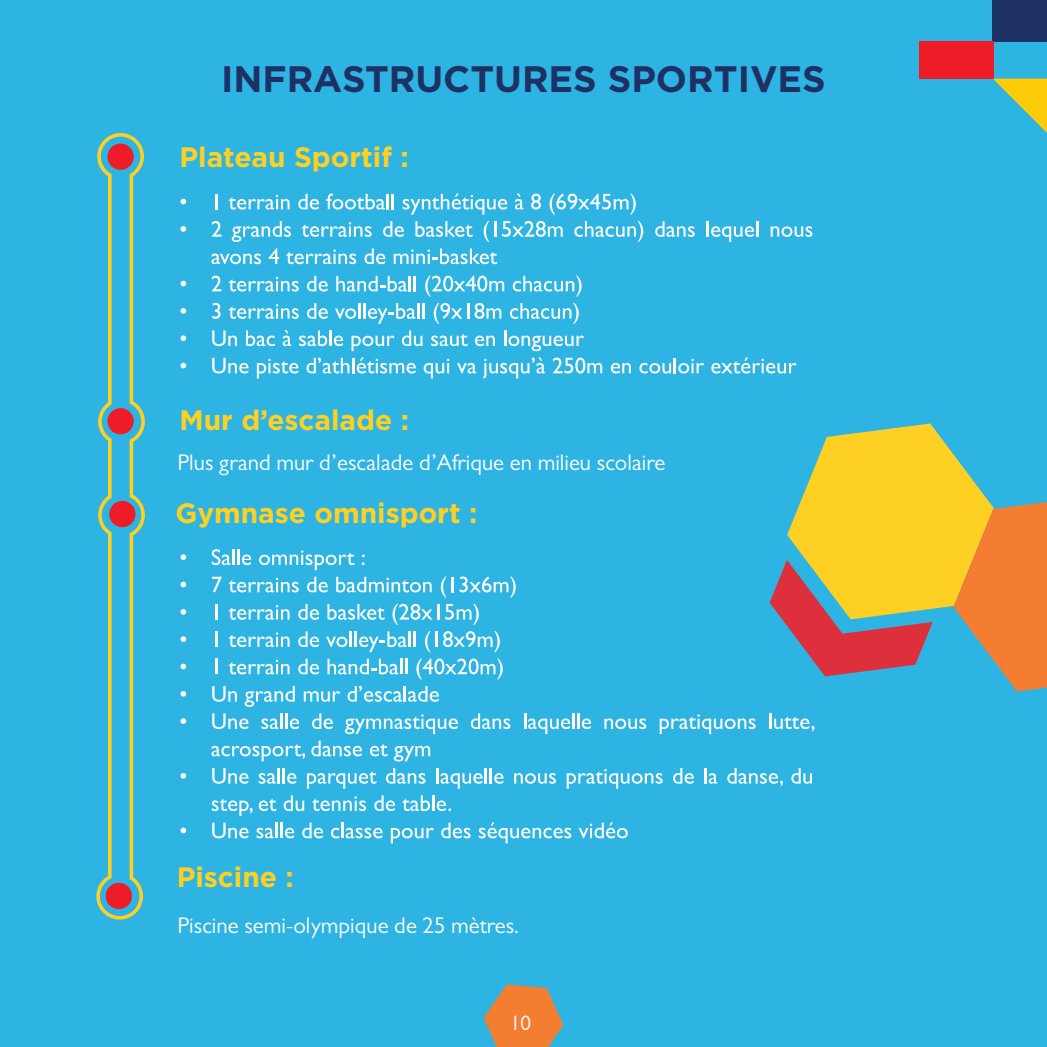
<style>
.page{position:relative;width:1047px;height:1047px;background:#fff}
.page>*{position:absolute;margin:0;border:0;box-sizing:border-box;transform-origin:0 0}
.t1{font:700 36.75px "Gotham";color:#1e3165}
.t2{font:700 28px "Gotham";color:#ffd024}
.t3{font:22.75px "Gill Sans";color:#fff}
.t4{font:21px "Gill Sans";color:#fff}
</style>
<div class="page">
<div style="left:0;top:0;width:1046px;height:1046px;background:#2eb4e3"></div>
<div style="left:992px;top:0;width:54px;height:42px;background:#1e3165"></div>
<svg style="left:993px;top:79px;width:53px;height:53px"></svg>
<div style="left:919px;top:42px;width:74px;height:37px;background:#ee1c26"></div>
<svg style="left:180px;top:199px;width:6px;height:5px"></svg>
<svg style="left:215px;top:194px;width:2px;height:15px"></svg>
<svg style="left:228px;top:195px;width:61px;height:14px"></svg>
<svg style="left:298px;top:194px;width:21px;height:15px"></svg>
<svg style="left:326px;top:193px;width:68px;height:16px"></svg>
<svg style="left:402px;top:193px;width:105px;height:21px"></svg>
<svg style="left:515px;top:193px;width:8px;height:16px"></svg>
<svg style="left:531px;top:193px;width:9px;height:16px"></svg>
<svg style="left:549px;top:193px;width:86px;height:21px"></svg>
<svg style="left:180px;top:226px;width:6px;height:6px"></svg>
<svg style="left:211px;top:221px;width:10px;height:15px"></svg>
<svg style="left:232px;top:221px;width:59px;height:21px"></svg>
<svg style="left:301px;top:222px;width:70px;height:15px"></svg>
<svg style="left:383px;top:221px;width:20px;height:16px"></svg>
<svg style="left:415px;top:221px;width:57px;height:16px"></svg>
<svg style="left:483px;top:221px;width:13px;height:21px"></svg>
<svg style="left:502px;top:221px;width:60px;height:16px"></svg>
<svg style="left:574px;top:221px;width:69px;height:21px"></svg>
<svg style="left:655px;top:221px;width:39px;height:16px"></svg>
<svg style="left:706px;top:221px;width:52px;height:21px"></svg>
<svg style="left:770px;top:226px;width:42px;height:11px"></svg>
<svg style="left:211px;top:253px;width:50px;height:11px"></svg>
<svg style="left:268px;top:248px;width:11px;height:16px"></svg>
<svg style="left:286px;top:249px;width:70px;height:15px"></svg>
<svg style="left:364px;top:248px;width:21px;height:16px"></svg>
<svg style="left:393px;top:248px;width:104px;height:16px"></svg>
<svg style="left:180px;top:280px;width:6px;height:6px"></svg>
<svg style="left:211px;top:275px;width:10px;height:16px"></svg>
<svg style="left:228px;top:277px;width:71px;height:14px"></svg>
<svg style="left:307px;top:276px;width:20px;height:15px"></svg>
<svg style="left:336px;top:276px;width:80px;height:15px"></svg>
<svg style="left:425px;top:275px;width:79px;height:21px"></svg>
<svg style="left:512px;top:275px;width:69px;height:21px"></svg>
<svg style="left:180px;top:308px;width:6px;height:5px"></svg>
<svg style="left:212px;top:303px;width:8px;height:16px"></svg>
<svg style="left:228px;top:304px;width:71px;height:15px"></svg>
<svg style="left:307px;top:303px;width:20px;height:16px"></svg>
<svg style="left:335px;top:303px;width:89px;height:21px"></svg>
<svg style="left:433px;top:303px;width:68px;height:21px"></svg>
<svg style="left:509px;top:303px;width:69px;height:21px"></svg>
<svg style="left:180px;top:335px;width:6px;height:6px"></svg>
<svg style="left:212px;top:330px;width:25px;height:16px"></svg>
<svg style="left:246px;top:330px;width:29px;height:16px"></svg>
<svg style="left:282px;top:330px;width:9px;height:16px"></svg>
<svg style="left:299px;top:330px;width:44px;height:16px"></svg>
<svg style="left:351px;top:335px;width:43px;height:16px"></svg>
<svg style="left:402px;top:330px;width:20px;height:16px"></svg>
<svg style="left:431px;top:333px;width:36px;height:13px"></svg>
<svg style="left:474px;top:335px;width:20px;height:11px"></svg>
<svg style="left:504px;top:330px;width:79px;height:21px"></svg>
<svg style="left:180px;top:362px;width:6px;height:6px"></svg>
<svg style="left:212px;top:357px;width:36px;height:16px"></svg>
<svg style="left:257px;top:358px;width:41px;height:20px"></svg>
<svg style="left:306px;top:357px;width:109px;height:16px"></svg>
<svg style="left:423px;top:358px;width:26px;height:20px"></svg>
<svg style="left:457px;top:363px;width:19px;height:10px"></svg>
<svg style="left:483px;top:357px;width:62px;height:21px"></svg>
<svg style="left:553px;top:357px;width:49px;height:16px"></svg>
<svg style="left:610px;top:363px;width:20px;height:10px"></svg>
<svg style="left:639px;top:358px;width:64px;height:15px"></svg>
<svg style="left:711px;top:357px;width:85px;height:16px"></svg>
<svg style="left:180px;top:554px;width:6px;height:5px"></svg>
<svg style="left:212px;top:549px;width:39px;height:16px"></svg>
<svg style="left:259px;top:550px;width:95px;height:20px"></svg>
<svg style="left:362px;top:554px;width:2px;height:11px"></svg>
<svg style="left:180px;top:581px;width:6px;height:6px"></svg>
<svg style="left:212px;top:576px;width:10px;height:16px"></svg>
<svg style="left:228px;top:577px;width:71px;height:15px"></svg>
<svg style="left:307px;top:576px;width:20px;height:16px"></svg>
<svg style="left:336px;top:576px;width:95px;height:16px"></svg>
<svg style="left:440px;top:576px;width:13px;height:21px"></svg>
<svg style="left:459px;top:576px;width:56px;height:21px"></svg>
<svg style="left:180px;top:609px;width:6px;height:5px"></svg>
<svg style="left:215px;top:604px;width:2px;height:15px"></svg>
<svg style="left:228px;top:605px;width:61px;height:14px"></svg>
<svg style="left:298px;top:604px;width:21px;height:15px"></svg>
<svg style="left:327px;top:604px;width:57px;height:15px"></svg>
<svg style="left:392px;top:603px;width:47px;height:21px"></svg>
<svg style="left:445px;top:603px;width:33px;height:21px"></svg>
<svg style="left:180px;top:636px;width:6px;height:5px"></svg>
<svg style="left:215px;top:631px;width:2px;height:15px"></svg>
<svg style="left:228px;top:632px;width:61px;height:14px"></svg>
<svg style="left:298px;top:631px;width:21px;height:15px"></svg>
<svg style="left:326px;top:631px;width:89px;height:21px"></svg>
<svg style="left:425px;top:631px;width:12px;height:21px"></svg>
<svg style="left:443px;top:631px;width:56px;height:21px"></svg>
<svg style="left:180px;top:663px;width:6px;height:6px"></svg>
<svg style="left:215px;top:658px;width:2px;height:16px"></svg>
<svg style="left:228px;top:659px;width:61px;height:15px"></svg>
<svg style="left:298px;top:658px;width:21px;height:16px"></svg>
<svg style="left:327px;top:658px;width:80px;height:16px"></svg>
<svg style="left:416px;top:658px;width:86px;height:21px"></svg>
<svg style="left:180px;top:691px;width:6px;height:5px"></svg>
<svg style="left:212px;top:686px;width:25px;height:15px"></svg>
<svg style="left:244px;top:686px;width:51px;height:20px"></svg>
<svg style="left:304px;top:691px;width:36px;height:10px"></svg>
<svg style="left:347px;top:685px;width:92px;height:16px"></svg>
<svg style="left:180px;top:718px;width:6px;height:5px"></svg>
<svg style="left:212px;top:713px;width:36px;height:15px"></svg>
<svg style="left:261px;top:713px;width:38px;height:15px"></svg>
<svg style="left:312px;top:713px;width:21px;height:15px"></svg>
<svg style="left:344px;top:714px;width:113px;height:19px"></svg>
<svg style="left:470px;top:713px;width:40px;height:15px"></svg>
<svg style="left:524px;top:713px;width:67px;height:20px"></svg>
<svg style="left:604px;top:718px;width:42px;height:10px"></svg>
<svg style="left:659px;top:714px;width:96px;height:19px"></svg>
<svg style="left:769px;top:713px;width:45px;height:18px"></svg>
<svg style="left:211px;top:744px;width:94px;height:17px"></svg>
<svg style="left:311px;top:740px;width:51px;height:16px"></svg>
<svg style="left:370px;top:744px;width:17px;height:12px"></svg>
<svg style="left:394px;top:745px;width:36px;height:16px"></svg>
<svg style="left:180px;top:773px;width:6px;height:5px"></svg>
<svg style="left:212px;top:768px;width:36px;height:15px"></svg>
<svg style="left:258px;top:768px;width:38px;height:15px"></svg>
<svg style="left:307px;top:771px;width:69px;height:17px"></svg>
<svg style="left:386px;top:768px;width:39px;height:15px"></svg>
<svg style="left:436px;top:768px;width:67px;height:20px"></svg>
<svg style="left:514px;top:773px;width:41px;height:10px"></svg>
<svg style="left:566px;top:769px;width:96px;height:19px"></svg>
<svg style="left:673px;top:768px;width:20px;height:15px"></svg>
<svg style="left:704px;top:768px;width:13px;height:15px"></svg>
<svg style="left:727px;top:768px;width:55px;height:18px"></svg>
<svg style="left:791px;top:768px;width:20px;height:15px"></svg>
<svg style="left:212px;top:798px;width:40px;height:17px"></svg>
<svg style="left:259px;top:798px;width:17px;height:12px"></svg>
<svg style="left:283px;top:795px;width:21px;height:15px"></svg>
<svg style="left:312px;top:796px;width:54px;height:14px"></svg>
<svg style="left:374px;top:795px;width:21px;height:15px"></svg>
<svg style="left:402px;top:795px;width:49px;height:15px"></svg>
<svg style="left:180px;top:827px;width:6px;height:5px"></svg>
<svg style="left:212px;top:822px;width:36px;height:16px"></svg>
<svg style="left:256px;top:822px;width:38px;height:16px"></svg>
<svg style="left:302px;top:822px;width:21px;height:16px"></svg>
<svg style="left:331px;top:822px;width:51px;height:16px"></svg>
<svg style="left:390px;top:827px;width:44px;height:16px"></svg>
<svg style="left:441px;top:822px;width:29px;height:16px"></svg>
<svg style="left:478px;top:822px;width:93px;height:21px"></svg>
<svg style="left:578px;top:822px;width:49px;height:16px"></svg>
<svg style="left:769px;top:423px;width:277px;height:268px"></svg>
<svg style="left:96px;top:133px;width:49px;height:787px"></svg>
<div style="left:107px;top:143px;width:27px;height:27px;background:#ee1c26;border-radius:50%"></div>
<div style="left:107px;top:408px;width:27px;height:26px;background:#ee1c26;border-radius:50%"></div>
<div style="left:109px;top:500px;width:26px;height:27px;background:#ee1c26;border-radius:50%"></div>
<div style="left:106px;top:882px;width:26px;height:26px;background:#ee1c26;border-radius:50%"></div>
<svg style="left:483px;top:984px;width:80px;height:62px"></svg>
<h1 class="t1" style="left:221px;top:58px;width:606px">INFRASTRUCTURES SPORTIVES</h1>
<p class="t2" style="left:179px;top:141px;width:230px">Plateau Sportif :</p>
<p class="t2" style="left:179px;top:404px;width:231px">Mur d’escalade :</p>
<p class="t3" style="left:177px;top:449px;width:489px">Plus grand mur d’escalade d’Afrique en milieu scolaire</p>
<p class="t2" style="left:175px;top:496px;width:303px">Gymnase omnisport :</p>
<p class="t2" style="left:177px;top:860px;width:118px">Piscine :</p>
<p class="t3" style="left:177px;top:911px;width:343px">Piscine semi-olympique de 25 mètres.</p>
<p class="t4" style="left:510px;top:1010px;width:22px">10</p>
</div>
